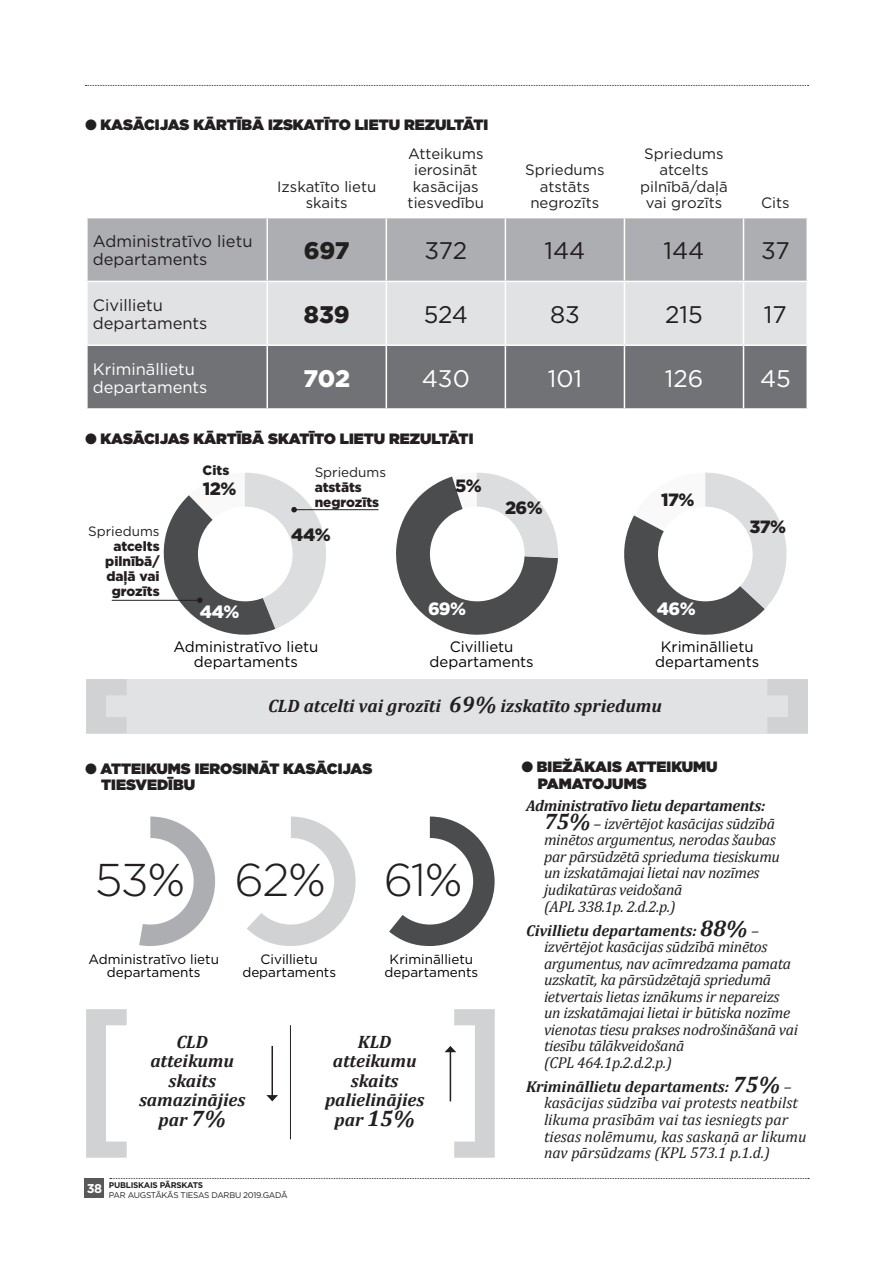
<style>
.page{position:relative;width:893px;height:1263px;background:#fff}
.page>*{position:absolute;margin:0;border:0;box-sizing:border-box;transform-origin:0 0}
.t1{font:300 45.9px "Gotham";color:#231f20}
.t2{font:24px "Gotham";color:#231f20}
.t3{font:24px "Gotham";color:#fff}
.t4{font:900 24px "Gotham";letter-spacing:-.01em;color:#231f20}
.t5{font:900 24px "Gotham";color:#fff}
.t6{font:italic 700 18px/19.5px "Cambria";color:#231f20;text-align:center}
.t7{font:900 17.85px "Gotham";letter-spacing:-.03em;color:#231f20}
.t8{font:900 17.85px "Gotham";color:#fff}
.t9{font:16.5px/18.1px "Gotham";color:#231f20}
.t10{font:16.5px/18.1px "Gotham";color:#fff}
.t11{font:italic 15.75px/16.6px "Cambria";letter-spacing:-.02em;color:#231f20}
.t12{font:italic 15.75px/16.5px "Cambria";color:#231f20}
.t13{font:900 15px/16.5px "Gotham";color:#231f20}
.t14{font:15px/16.5px "Gotham";color:#231f20;text-align:center}
.t15{font:15px/15px "Gotham";color:#000;text-align:center}
.t16{font:13.5px/13.5px "Gotham";color:#000;text-align:center}
.t17{font:900 13.5px/14.9px "Gotham";color:#231f20;text-align:right}
.t18{font:13.5px "Gotham";color:#231f20}
.t19{font:700 12.75px "Gotham";color:#fff}
.t20{font:8.25px "Gotham";letter-spacing:-.03em;color:#231f20}
.t21{font:700 8.25px "Gotham";letter-spacing:-.03em;color:#231f20}
.s1{font-size:22.5px}
.s2{font-weight:700}
.s3{font-weight:700;font-size:22.5px}
</style>
<div class="page">
<svg style="left:85px;top:85px;width:723px;height:1px"></svg>
<svg style="left:110px;top:1178px;width:699px;height:1px"></svg>
<div style="left:85px;top:1178px;width:19px;height:19px;background:#57585a"></div>
<div style="left:88px;top:218px;width:718px;height:63px;background:#adaeb2"></div>
<div style="left:88px;top:282px;width:718px;height:62px;background:#e1e2e4"></div>
<div style="left:88px;top:346px;width:718px;height:62px;background:#717275"></div>
<hr style="left:266px;top:218px;width:2px;height:63px;background:#fff">
<hr style="left:386px;top:218px;width:1px;height:63px;background:#fff">
<hr style="left:505px;top:218px;width:1px;height:63px;background:#fff">
<hr style="left:624px;top:218px;width:1px;height:63px;background:#fff">
<hr style="left:743px;top:218px;width:1px;height:63px;background:#fff">
<hr style="left:266px;top:282px;width:2px;height:62px;background:#fff">
<hr style="left:386px;top:282px;width:1px;height:62px;background:#fff">
<hr style="left:505px;top:282px;width:1px;height:62px;background:#fff">
<hr style="left:624px;top:282px;width:1px;height:62px;background:#fff">
<hr style="left:743px;top:282px;width:1px;height:62px;background:#fff">
<hr style="left:266px;top:346px;width:2px;height:62px;background:#fff">
<hr style="left:386px;top:346px;width:1px;height:62px;background:#fff">
<hr style="left:505px;top:346px;width:1px;height:62px;background:#fff">
<hr style="left:624px;top:346px;width:1px;height:62px;background:#fff">
<hr style="left:743px;top:346px;width:1px;height:62px;background:#fff">
<div style="left:86px;top:679px;width:722px;height:54px;background:#e1e2e4"></div>
<svg style="left:767px;top:679px;width:41px;height:54px"></svg>
<svg style="left:86px;top:1009px;width:41px;height:149px"></svg>
<svg style="left:86px;top:679px;width:41px;height:54px"></svg>
<hr style="left:290px;top:1025px;width:1px;height:114px;background:#231f20">
<hr style="left:271px;top:1046px;width:2px;height:50px;background:#231f20">
<svg style="left:266px;top:1095px;width:12px;height:6px"></svg>
<svg style="left:445px;top:1009px;width:50px;height:149px"></svg>
<svg style="left:139px;top:816px;width:356px;height:130px"></svg>
<div style="left:248px;top:838px;width:86px;height:86px;background:#fff;border-radius:50%"></div>
<div style="left:107px;top:838px;width:87px;height:86px;background:#fff;border-radius:50%"></div>
<div style="left:387px;top:838px;width:86px;height:86px;background:#fff;border-radius:50%"></div>
<svg style="left:624px;top:473px;width:162px;height:162px"></svg>
<div style="left:658px;top:507px;width:95px;height:94px;background:#fff;border-radius:50%"></div>
<svg style="left:396px;top:473px;width:162px;height:162px"></svg>
<div style="left:430px;top:507px;width:95px;height:94px;background:#fff;border-radius:50%"></div>
<hr style="left:294px;top:509px;width:85px;height:1px;background:#231f20">
<hr style="left:112px;top:600px;width:89px;height:1px;background:#231f20">
<svg style="left:157px;top:473px;width:169px;height:162px"></svg>
<p class="t13" style="left:85px;top:116px;width:403px">● KASĀCI JAS KĀRTĪBĀ IZSKATĪTO LIETU REZULTĀTI</p>
<p class="t14" style="left:277px;top:178px;width:101px">I zskatīto lietu skaits</p>
<p class="t14" style="left:408px;top:145px;width:78px">Atteikums ierosināt kasācijas tiesvedību</p>
<p class="t14" style="left:525px;top:161px;width:81px">Spriedums atstāts negrozīts</p>
<p class="t14" style="left:640px;top:145px;width:89px">Spriedums atcelts pilnībā/daļā vai grozīts</p>
<p class="t14" style="left:761px;top:194px;width:30px">Cits</p>
<p class="t9" style="left:93px;top:232px;width:161px">Administratīvo lietu departaments</p>
<h2 class="t4" style="left:304px;top:234px;width:47px">697</h2>
<h2 class="t2" style="left:425px;top:235px;width:44px">372</h2>
<h2 class="t2" style="left:544px;top:235px;width:42px">144</h2>
<h2 class="t2" style="left:664px;top:235px;width:42px">144</h2>
<h2 class="t2" style="left:761px;top:235px;width:30px">37</h2>
<p class="t9" style="left:93px;top:296px;width:116px">Civillietu departaments</p>
<h2 class="t4" style="left:304px;top:298px;width:47px">839</h2>
<h2 class="t2" style="left:424px;top:299px;width:46px">524</h2>
<h2 class="t2" style="left:550px;top:299px;width:31px">83</h2>
<h2 class="t2" style="left:665px;top:299px;width:39px">215</h2>
<h2 class="t2" style="left:764px;top:299px;width:24px">17</h2>
<p class="t10" style="left:93px;top:359px;width:116px">Krimināllietu departaments</p>
<h2 class="t5" style="left:304px;top:362px;width:48px">702</h2>
<h2 class="t3" style="left:422px;top:363px;width:49px">430</h2>
<h2 class="t3" style="left:548px;top:363px;width:36px">101</h2>
<h2 class="t3" style="left:665px;top:363px;width:40px">126</h2>
<h2 class="t3" style="left:760px;top:363px;width:32px">45</h2>
<p class="t13" style="left:85px;top:430px;width:389px">● KASĀCI JAS KĀRTĪBĀ SKATĪTO LIETU REZULTĀTI</p>
<p class="t18" style="left:88px;top:523px;width:73px">Spriedums</p>
<p class="t17" style="left:105px;top:539px;width:56px">atcelts pilnībā/ daļā vai grozīts</p>
<p class="t17" style="left:203px;top:463px;width:28px">Cits</p>
<p class="t7" style="left:203px;top:476px;width:35px">12%</p>
<p class="t8" style="left:200px;top:600px;width:41px">44%</p>
<p class="t18" style="left:315px;top:463px;width:73px">Spriedums</p>
<p class="t17" style="left:315px;top:479px;width:66px;text-align:left">atstāts negrozīts</p>
<p class="t7" style="left:291px;top:522px;width:41px">44%</p>
<p class="t7" style="left:455px;top:473px;width:28px">5%</p>
<p class="t8" style="left:428px;top:597px;width:40px">69%</p>
<p class="t7" style="left:505px;top:495px;width:39px">26%</p>
<p class="t15" style="left:173px;top:639px;width:147px">Administratīvo lietu departaments</p>
<p class="t15" style="left:430px;top:639px;width:106px">Civillietu departaments</p>
<p class="t7" style="left:661px;top:487px;width:35px">17%</p>
<p class="t8" style="left:657px;top:597px;width:40px">46%</p>
<p class="t7" style="left:750px;top:515px;width:38px">37%</p>
<p class="t15" style="left:655px;top:639px;width:106px">Krimināllietu departaments</p>
<p class="t6" style="left:268px;top:696px;width:395px">CLD atcelti vai grozīti <span class="s1">69%</span> izskatīto spriedumu</p>
<p class="t13" style="left:101px;top:760px;width:273px;text-indent:-16px">● ATTEIKU MS IEROSINĀT KASĀCIJAS<br>TIESVEDĪBU</p>
<p class="t13" style="left:538px;top:758px;width:181px;text-indent:-16px">● BI EŽĀKAIS ATTEIKU MU<br>PAMATOJUMS</p>
<h1 class="t1" style="left:95px;top:851px;width:233px">53% 62%</h1>
<h1 class="t1" style="left:384px;top:851px;width:80px">61%</h1>
<p class="t16" style="left:88px;top:952px;width:132px">Administratīvo lietu departaments</p>
<p class="t16" style="left:242px;top:952px;width:95px">Civillietu departaments</p>
<p class="t16" style="left:385px;top:952px;width:95px">Krimināllietu departaments</p>
<p class="t6" style="left:139px;top:1031px;width:108px">CLD atteikumu skaits samazinājies par <span class="s1">7%</span></p>
<p class="t6" style="left:325px;top:1031px;width:101px">KLD atteikumu skaits palielinājies par <span class="s1">15%</span></p>
<p class="t21" style="left:109px;top:1180px;width:96px">PUBLISKAIS PĀRSKATS</p>
<p class="t20" style="left:109px;top:1189px;width:180px">par Augstākās tiesas darbu 2019.gadā</p>
<p class="t19" style="left:87px;top:1180px;width:17px">38</p>
<p class="t11" style="left:544px;top:797px;width:237px;text-indent:-18px"><span class="s2">Administratīvo lietu departaments:<br></span><span class="s3">75%</span> – izvērtējot kasācijas sūdzībā minētos argumentus, nerodas šaubas par pārsūdzētā sprieduma tiesiskumu un izskatāmajai lietai nav nozīmes judikatūras veidošanā<br>(APL 338.1p. 2.d.2.p.)</p>
<p class="t11" style="left:544px;top:921px;width:256px;text-indent:-18px"><span class="s2">Civillietu departaments:</span> <span class="s3">88%</span> – izvērtējot kasācijas sūdzībā minētos argumentus, nav acīmredzama pamata uzskatīt, ka pārsūdzētajā spriedumā ietvertais lietas iznākums ir nepareizs un izskatāmajai lietai ir būtiska nozīme vienotas tiesu prakses nodrošināšanā vai tiesību tālākveidošanā<br>(CPL 464.1p.2.d.2.p.)</p>
<p class="t12" style="left:544px;top:1078px;width:264px;text-indent:-18px"><span class="s2">Krimināllietu departaments:</span> <span class="s3">75%</span> – kasācijas sūdzība vai protests neatbilst likuma prasībām vai tas iesniegts par tiesas nolēmumu, kas saskaņā ar likumu nav pārsūdzams (KPL 573.1 p.1.d.)</p>
</div>
